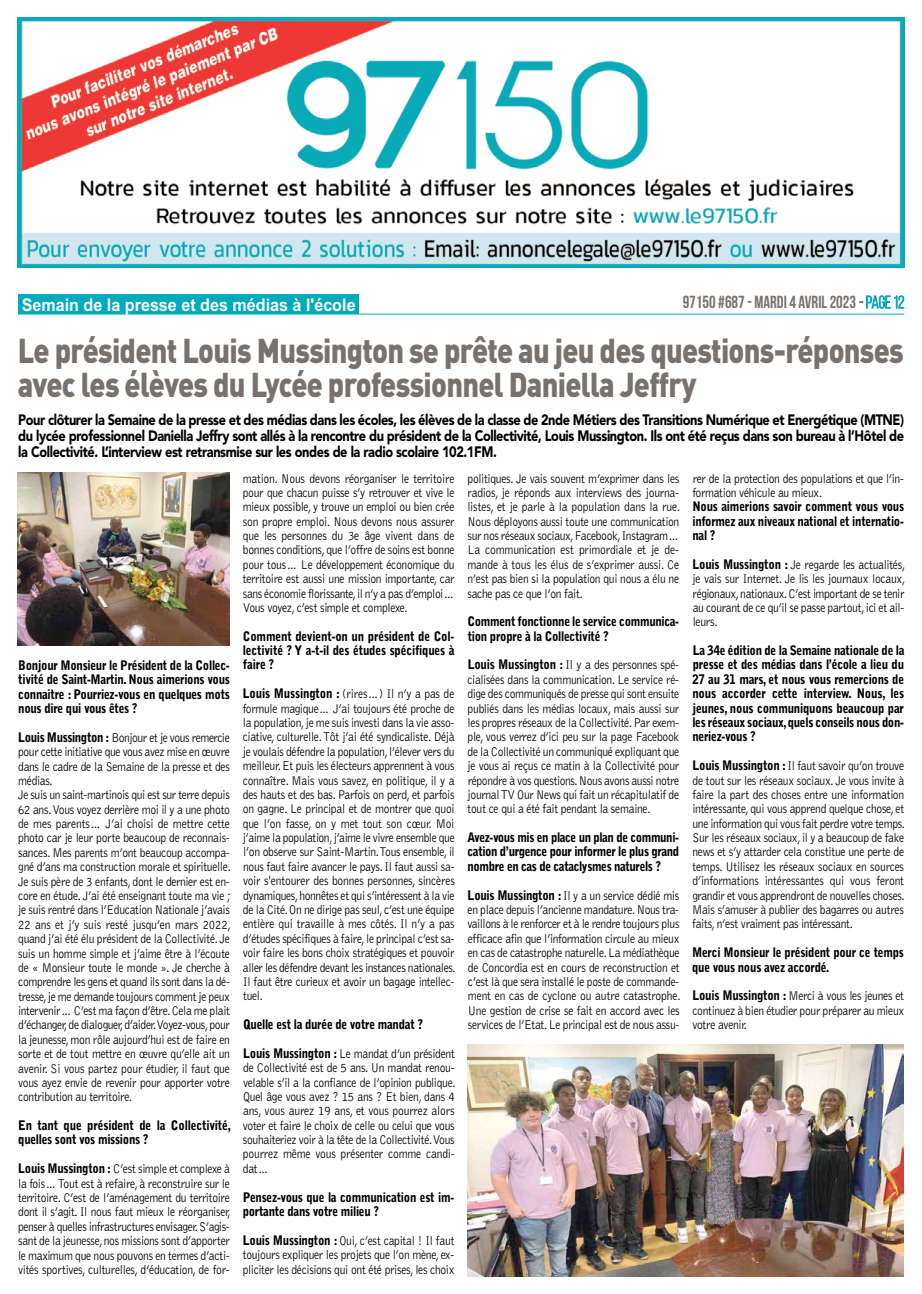
<style>
.page{position:relative;width:922px;height:1294px;background:#fff}
.page>*{position:absolute;margin:0;border:0;box-sizing:border-box;transform-origin:0 0}
.t1{font:900 34px/34px "DIN Pro";letter-spacing:-.025em;color:#78726f;scale:.85 1}
.t2{font:700 17.5px "Arial";color:#fff;scale:.92 1}
.t3{font:700 17.5px "Bebas Neue";color:#78726f;scale:.95 1}
.t4{font:900 15px/15.6px "Avenir";letter-spacing:-.03em;color:#000;text-align:justify;scale:.85 1}
.t5{font:300 13.12px/14.4px "Bell Gothic";letter-spacing:-.025em;color:#000;text-align:justify;scale:.88 1}
.t6{font:900 13.12px/14.4px "Bell Gothic";letter-spacing:-.025em;color:#000;text-align:justify;scale:.88 1}
.s1{font-weight:400}
.s2{font-weight:400;color:#02abbb}
.s3{font-weight:900}
.s4{font-weight:300}
</style>
<div class="page">
<img style="left:18px;top:18px;width:886px;height:249px">
<hr style="left:18px;top:314px;width:886px;height:1px;background:#02abbb">
<svg style="left:859px;top:295px;width:45px;height:14px"></svg>
<div style="left:18px;top:294px;width:341px;height:20px;background:#02abbb"></div>
<img style="left:18px;top:473px;width:211px;height:172px">
<img style="left:467px;top:1044px;width:436px;height:232px">
<h2 class="t2" style="left:22px;top:293px;width:364px">Semain de la presse et des médias à l'école</h2>
<h2 class="t3" style="left:682px;top:293px;width:235px">97150 #687 - MARDI 4 AVRIL 2023 <span class="s1">-</span><span class="s2">page 12</span></h2>
<h1 class="t1" style="left:18px;top:329px;width:1043px">Le président Louis Mussington se prête au jeu des questions-réponses avec les élèves du Lycée professionnel Daniella Jeffry</h1>
<p class="t4" style="left:18px;top:412px;width:1043px">Pour clôturer la Semaine de la presse et des médias dans les écoles, les élèves de la classe de 2nde Métiers des Transitions Numérique et Energétique (MTNE) du lycée professionnel Daniella Jeffry sont allés à la rencontre du président de la Collectivité, Louis Mussington. Ils ont été reçus dans son bureau à l’Hôtel de la Collectivité. L’interview est retransmise sur les ondes de la radio scolaire 102.1FM.</p>
<p class="t6" style="left:18px;top:658px;width:242px">Bonjour Monsieur le Président de la Collec&shy;tivité de Saint-Martin. Nous aimerions vous connaitre : Pourriez-vous en quelques mots nous dire qui vous êtes ?</p>
<p class="t5" style="left:18px;top:730px;width:243px;text-align:left"><span class="s3">Louis Mussington :</span> Bonjour et je vous remercie pour cette initiative que vous avez mise en œuvre dans le cadre de la Semaine de la presse et des médias.<br>Je suis un saint-martinois qui est sur terre depuis 62 ans.Vous voyez derrière moi il y a une photo de mes parents… J’ai choisi de mettre cette photo car je leur porte beaucoup de reconnais&shy;sances. Mes parents m’ont beaucoup accompa&shy;gné d’ans ma construction morale et spirituelle.<br>Je suis père de 3 enfants, dont le dernier est en&shy;core en étude. J’ai été enseignant toute ma vie ; je suis rentré dans l’Education Nationale j’avais 22 ans et j’y suis resté jusqu’en mars 2022, quand j’ai été élu président de la Collectivité.Je suis un homme simple et j’aime être à l’écoute de « Monsieur toute le monde ». Je cherche à comprendre les gens et quand ils sont dans la dé&shy;tresse,je me demande toujours comment je peux intervenir… C’est ma façon d’être.Cela me plait d’échanger,de dialoguer,d’aider.Voyez-vous,pour la jeunesse,mon rôle aujourd’hui est de faire en sorte et de tout mettre en œuvre qu’elle ait un avenir. Si vous partez pour étudier, il faut que vous ayez envie de revenir pour apporter votre contribution au territoire.</p>
<p class="t6" style="left:18px;top:1118px;width:243px">En tant que président de la Collectivité, quelles sont vos missions ?</p>
<p class="t5" style="left:18px;top:1161px;width:243px"><span class="s3">Louis Mussington :</span> C’est simple et complexe à la fois…Tout est à refaire, à reconstruire sur le territoire. C’est de l’aménagement du territoire dont il s’agit. Il nous faut mieux le réorganiser, penser à quelles infrastructures envisager.S’agis&shy;sant de la jeunesse,nos missions sont d’apporter le maximum que nous pouvons en termes d’acti&shy;vités sportives, culturelles, d’éducation, de for-</p>
<p class="t5" style="left:243px;top:471px;width:242px">mation. Nous devons réorganiser le territoire pour que chacun puisse s’y retrouver et vive le mieux possible, y trouve un emploi ou bien crée son propre emploi. Nous devons nous assurer que les personnes du 3e âge vivent dans de bonnes conditions,que l’offre de soins est bonne pour tous… Le développement économique du territoire est aussi une mission importante, car sans économie florissante,il n’y a pas d’emploi… Vous voyez, c’est simple et complexe.</p>
<p class="t6" style="left:243px;top:629px;width:242px">Comment devient-on un président de Col&shy;lectivité ? Y a-t-il des études spécifiques à faire ?</p>
<p class="t5" style="left:243px;top:687px;width:244px"><span class="s3">Louis Mussington :</span> (rires…) Il n’y a pas de formule magique… J’ai toujours été proche de la population,je me suis investi dans la vie asso&shy;ciative, culturelle.Tôt j’ai été syndicaliste. Déjà je voulais défendre la population,l’élever vers du meilleur.Et puis les électeurs apprennent à vous connaître. Mais vous savez, en politique, il y a des hauts et des bas. Parfois on perd, et parfois on gagne. Le principal et de montrer que quoi que l’on fasse, on y met tout son cœur. Moi j’aime la population,j’aime le vivre ensemble que l’on observe sur Saint-Martin.Tous ensemble, il nous faut faire avancer le pays. Il faut aussi sa&shy;voir s'entourer des bonnes personnes, sincères dynamiques,honnêtes et qui s’intéressent à la vie de la Cité.On ne dirige pas seul,c’est une équipe entière qui travaille à mes côtés. Il n’y a pas d’études spécifiques à faire,le principal c’est sa&shy;voir faire les bons choix stratégiques et pouvoir aller les défendre devant les instances nationales.<br>Il faut être curieux et avoir un bagage intellec&shy;tuel.</p>
<p class="t6" style="left:243px;top:1010px;width:242px;line-height:28.8px">Quelle est la durée de votre mandat ?<br>Louis Mussington : <span class="s4">Le mandat d’un président</span></p>
<p class="t5" style="left:243px;top:1060px;width:243px">de Collectivité est de 5 ans. Un mandat renou&shy;velable s’il a la confiance de l’opinion publique.<br>Quel âge vous avez ? 15 ans ? Et bien, dans 4 ans, vous aurez 19 ans, et vous pourrez alors voter et faire le choix de celle ou celui que vous souhaiteriez voir à la tête de la Collectivité.Vous pourrez même vous présenter comme candi&shy;dat…</p>
<p class="t6" style="left:243px;top:1189px;width:242px">Pensez-vous que la communication est im&shy;portante dans votre milieu ?</p>
<p class="t5" style="left:243px;top:1233px;width:242px"><span class="s3">Louis Mussington :</span> Oui, c’est capital ! Il faut toujours expliquer les projets que l’on mène, ex&shy;pliciter les décisions qui ont été prises, les choix</p>
<p class="t5" style="left:467px;top:471px;width:243px">politiques. Je vais souvent m’exprimer dans les radios, je réponds aux interviews des journa&shy;listes, et je parle à la population dans la rue.<br>Nous déployons aussi toute une communication sur nos réseaux sociaux,Facebook,Instagram… La communication est primordiale et je de&shy;mande à tous les élus de s’exprimer aussi. Ce n’est pas bien si la population qui nous a élu ne sache pas ce que l’on fait.</p>
<p class="t6" style="left:467px;top:614px;width:242px">Comment fonctionne le service communica&shy;tion propre à la Collectivité ?</p>
<p class="t5" style="left:467px;top:658px;width:242px"><span class="s3">Louis Mussington :</span> Il y a des personnes spé&shy;cialisées dans la communication. Le service ré&shy;dige des communiqués de presse qui sont ensuite publiés dans les médias locaux, mais aussi sur les propres réseaux de la Collectivité.Par exem&shy;ple, vous verrez d’ici peu sur la page Facebook de la Collectivité un communiqué expliquant que je vous ai reçus ce matin à la Collectivité pour répondre à vos questions.Nous avons aussi notre journalTV Our News qui fait un récapitulatif de tout ce qui a été fait pendant la semaine.</p>
<p class="t6" style="left:467px;top:830px;width:242px">Avez-vous mis en place un plan de communi&shy;cation d’urgence pour informer le plus grand nombre en cas de cataclysmes naturels ?</p>
<p class="t5" style="left:467px;top:888px;width:244px;text-align:left"><span class="s3">Louis Mussington :</span> Il y a un service dédié mis en place depuis l’ancienne mandature.Nous tra&shy;vaillons à le renforcer et à le rendre toujours plus efficace afin que l’information circule au mieux en cas de catastrophe naturelle.La médiathèque de Concordia est en cours de reconstruction et c’est là que sera installé le poste de commande&shy;ment en cas de cyclone ou autre catastrophe.<br>Une gestion de crise se fait en accord avec les services de l’Etat.Le principal est de nous assu-</p>
<p class="t5" style="left:692px;top:471px;width:242px">rer de la protection des populations et que l’in&shy;formation véhicule au mieux.</p>
<p class="t6" style="left:692px;top:499px;width:242px">Nous aimerions savoir comment vous vous informez aux niveaux national et internatio&shy;nal ?</p>
<p class="t5" style="left:692px;top:557px;width:243px"><span class="s3">Louis Mussington :</span> Je regarde les actualités, je vais sur Internet. Je lis les journaux locaux, régionaux,nationaux.C’est important de se tenir au courant de ce qu’il se passe partout,ici et ail&shy;leurs.</p>
<p class="t6" style="left:692px;top:643px;width:242px">La 34e édition de la Semaine nationale de la presse et des médias dans l’école a lieu du 27 au 31 mars, et nous vous remercions de nous accorder cette interview. Nous, les jeunes, nous communiquons beaucoup par les réseaux sociaux,quels conseils nous don&shy;neriez-vous ?</p>
<p class="t5" style="left:692px;top:759px;width:243px"><span class="s3">Louis Mussington :</span>Il faut savoir qu’on trouve de tout sur les réseaux sociaux. Je vous invite à faire la part des choses entre une information intéressante, qui vous apprend quelque chose, et une information qui vous fait perdre votre temps.<br>Sur les réseaux sociaux, il y a beaucoup de fake news et s’y attarder cela constitue une perte de temps. Utilisez les réseaux sociaux en sources d’informations intéressantes qui vous feront grandir et vous apprendront de nouvelles choses.<br>Mais s’amuser à publier des bagarres ou autres faits, n’est vraiment pas intéressant.</p>
<p class="t6" style="left:692px;top:945px;width:242px">Merci Monsieur le président pour ce temps que vous nous avez accordé.</p>
<p class="t5" style="left:692px;top:989px;width:242px"><span class="s3">Louis Mussington :</span> Merci à vous les jeunes et continuez à bien étudier pour préparer au mieux votre avenir.</p>
</div>
